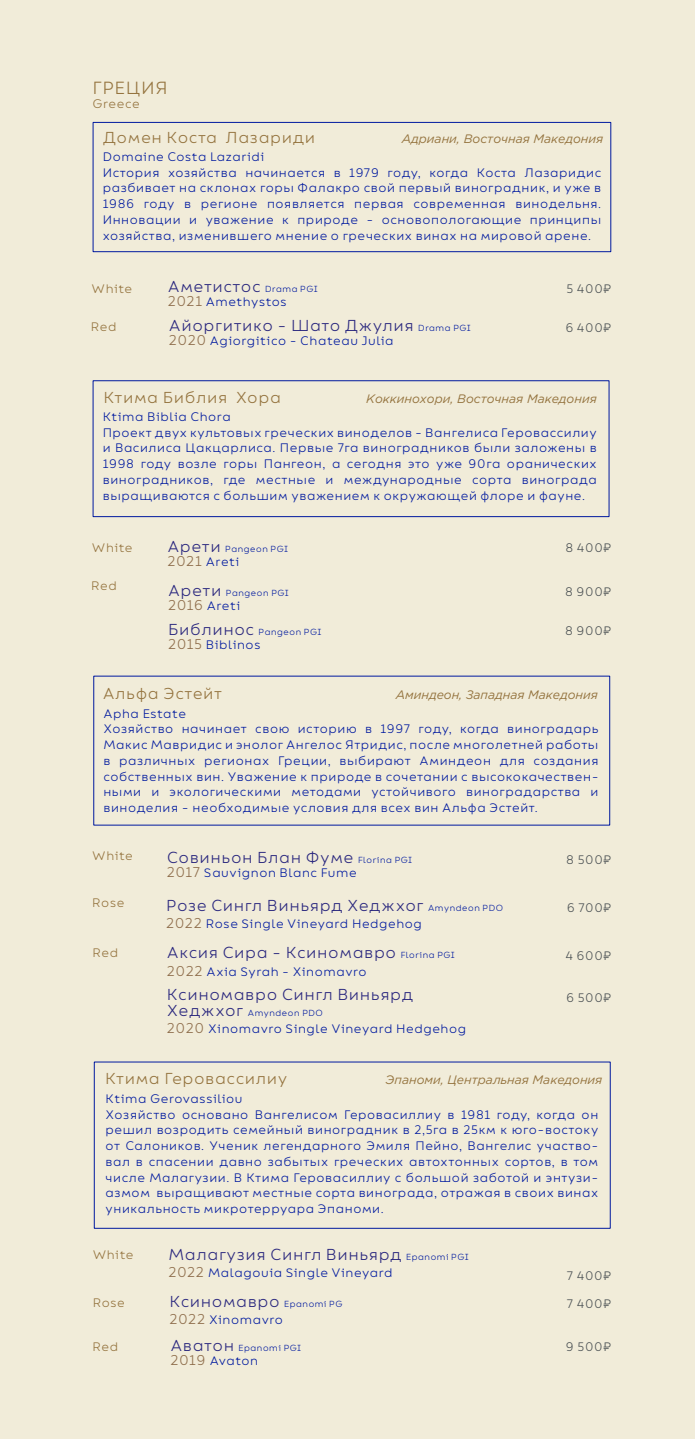
<style>
.page{position:relative;width:695px;height:1439px;background:#fff}
.page>*{position:absolute;margin:0;border:0;box-sizing:border-box;transform-origin:0 0}
.t1{font:17.5px "Bion";letter-spacing:-.005em;color:#95743f}
.t2{font:15.75px "Bion";letter-spacing:-.005em;color:#2a277e}
.t3{font:15.75px "Bion";letter-spacing:-.005em;color:#94733e}
.t4{font:12.25px/15.8px "Bion";letter-spacing:-.005em;color:#00199f}
.t5{font:italic 12.25px "Gotham Pro";color:#94733e}
.t6{font:12.25px "Bion";color:#4a5053}
.t7{font:12.25px "Bion";letter-spacing:-.005em;color:#94733e}
.t8{font:8.75px "Bion";letter-spacing:-.005em;color:#00199f}
.s1{font-size:8.75px;color:#00199f}
.s2{font-size:14px;color:#8e6d4b}
.s3{font-family:"Steppe"}
.s4{font-size:15.75px;color:#2a277e}
</style>
<div class="page">
<div style="left:0;top:0;width:694px;height:1439px;background:#f1ecd9"></div>
<div style="left:93px;top:122px;width:518px;height:130px;border:1px solid #00199f"></div>
<div style="left:93px;top:380px;width:516px;height:137px;border:1px solid #00199f"></div>
<h1 class="t1" style="left:92px;top:78px;width:78px">ГРЕЦИЯ</h1>
<p class="t7" style="left:92px;top:97px;width:49px">Greece</p>
<p class="t3" style="left:102px;top:129px;width:215px">Домен Коста Лазариди</p>
<p class="t5" style="left:402px;top:132px;width:203px">Адриани, Восточная Македония</p>
<p class="t4" style="left:102px;top:149px;width:500px">Domaine Costa Lazaridi<br>История хозяйства начинается в 1979 году, когда Коста Лазаридис разбивает на склонах горы Фалакро свой первый виноградник, и уже в 1986 году в регионе появляется первая современная винодельня.<br>Инновации и уважение к природе - основопологающие принципы хозяйства, изменившего мнение о греческих винах на мировой арене.</p>
<p class="t7" style="left:91px;top:281px;width:43px">White</p>
<p class="t7" style="left:91px;top:320px;width:28px">Red</p>
<p class="t2" style="left:167px;top:278px;width:152px">Аметистос <span class="s1">Drama PGI</span></p>
<p class="t4" style="left:167px;top:294px;width:121px"><span class="s2">2021</span> Amethystos</p>
<p class="t2" style="left:168px;top:317px;width:304px">Айоргитико - Шато Джулия <span class="s1">Drama PGI</span></p>
<p class="t4" style="left:168px;top:333px;width:227px"><span class="s2">2020</span> Agiorgitico - Chateau Julia</p>
<p class="t6" style="left:566px;top:282px;width:47px">5 400<span class="s3">₽</span></p>
<p class="t6" style="left:565px;top:320px;width:48px">6 400<span class="s3">₽</span></p>
<p class="t3" style="left:103px;top:389px;width:180px">Ктима Библия Хора</p>
<p class="t5" style="left:366px;top:392px;width:232px">Коккинохори, Восточная Македония</p>
<p class="t4" style="left:102px;top:409px;width:496px">Ktima Biblia Chora<br>Проект двух культовых греческих виноделов - Вангелиса Геровассилиу и Василиса Цакцарлиса. Первые 7га виноградников были заложены в 1998 году возле горы Пангеон, а сегодня это уже 90га оранических виноградников, где местные и международные сорта винограда выращиваются с большим уважением к окружающей флоре и фауне.</p>
<p class="t7" style="left:92px;top:541px;width:43px">White</p>
<p class="t8" style="left:167px;top:544px;width:123px"><span class="s4">Арети</span> Pangeon PGI</p>
<p class="t4" style="left:167px;top:554px;width:74px"><span class="s2">2021</span> Areti</p>
<p class="t6" style="left:565px;top:541px;width:48px">8 400<span class="s3">₽</span></p>
<p class="t7" style="left:91px;top:579px;width:28px">Red</p>
<p class="t8" style="left:168px;top:588px;width:123px"><span class="s4">Арети</span> Pangeon PGI</p>
<p class="t4" style="left:168px;top:598px;width:74px"><span class="s2">2016</span> Areti</p>
<p class="t8" style="left:168px;top:627px;width:156px"><span class="s4">Библинос</span> Pangeon PGI</p>
<p class="t4" style="left:168px;top:637px;width:94px"><span class="s2">2015</span> Biblinos</p>
<p class="t6" style="left:564px;top:585px;width:48px">8 900<span class="s3">₽</span></p>
<p class="t6" style="left:564px;top:623px;width:48px">8 900<span class="s3">₽</span></p>
<p class="t3" style="left:102px;top:684px;width:122px">Альфа Эстейт</p>
<p class="t5" style="left:396px;top:687px;width:203px">Аминдеон, Западная Македония</p>
<p class="t4" style="left:103px;top:706px;width:497px">Apha Estate<br>Хозяйство начинает свою историю в 1997 году, когда виноградарь Макис Мавридис и энолог Ангелос Ятридис, после многолетней работы в различных регионах Греции, выбирают Аминдеон для создания собственных вин. Уважение к природе в сочетании с высококачествен&shy;ными и экологическими методами устойчивого виноградарства и виноделия - необходимые условия для всех вин Альфа Эстейт.</p>
<p class="t7" style="left:92px;top:849px;width:43px">White</p>
<p class="t2" style="left:166px;top:849px;width:247px">Совиньон Блан Фуме <span class="s1">Florina PGI</span></p>
<p class="t4" style="left:166px;top:865px;width:192px"><span class="s2">2017</span> Sauvignon Blanc Fume</p>
<p class="t6" style="left:565px;top:853px;width:47px">8 500<span class="s3">₽</span></p>
<p class="t7" style="left:92px;top:896px;width:34px">Rose</p>
<p class="t2" style="left:166px;top:896px;width:339px">Розе Сингл Виньярд Хеджхог <span class="s1">Amyndeon PDO</span></p>
<p class="t4" style="left:166px;top:916px;width:258px"><span class="s2">2022</span> Rose Single Vineyard Hedgehog</p>
<p class="t6" style="left:566px;top:901px;width:46px">6 700<span class="s3">₽</span></p>
<p class="t7" style="left:92px;top:946px;width:28px">Red</p>
<p class="t2" style="left:166px;top:944px;width:290px">Аксия Сира - Ксиномавро <span class="s1">Florina PGI</span></p>
<p class="t4" style="left:166px;top:964px;width:202px"><span class="s2">2022</span> Axia Syrah - Xinomavro</p>
<p class="t2" style="left:166px;top:986px;width:248px">Ксиномавро Сингл Виньярд</p>
<p class="t8" style="left:166px;top:1008px;width:158px"><span class="s4">Хеджхог</span> Amyndeon PDO</p>
<p class="t4" style="left:166px;top:1021px;width:301px"><span class="s2">2020</span> Xinomavro Single Vineyard Hedgehog</p>
<p class="t6" style="left:565px;top:949px;width:48px">4 600<span class="s3">₽</span></p>
<p class="t6" style="left:565px;top:991px;width:47px">6 500<span class="s3">₽</span></p>
<p class="t3" style="left:105px;top:1069px;width:184px">Ктима Геровасcилиу</p>
<p class="t5" style="left:385px;top:1072px;width:218px">Эпаноми, Центральная Македония</p>
<p class="t4" style="left:105px;top:1091px;width:495px">Ktima Gerovassiliou<br>Хозяйство основано Вангелисом Геровасиллиу в 1981 году, когда он решил возродить семейный виноградник в 2,5га в 25км к юго-востоку от Салоников. Ученик легендарного Эмиля Пейно, Вангелис участво&shy;вал в спасении давно забытых греческих автохтонных сортов, в том числе Малагузии. В Ктима Геровасиллиу с большой заботой и энтузи&shy;азмом выращивают местные сорта винограда, отражая в своих винах уникальность микротерруара Эпаноми.</p>
<p class="t7" style="left:92px;top:1248px;width:43px">White</p>
<p class="t2" style="left:168px;top:1245px;width:302px">Малагузия Сингл Виньярд <span class="s1">Epanomi PGI</span></p>
<p class="t4" style="left:168px;top:1265px;width:226px"><span class="s2">2022</span> Malagouia Single Vineyard</p>
<p class="t6" style="left:566px;top:1269px;width:46px">7 400<span class="s3">₽</span></p>
<p class="t7" style="left:92px;top:1296px;width:34px">Rose</p>
<p class="t2" style="left:169px;top:1293px;width:175px">Ксиномавро <span class="s1">Epanomi PG</span></p>
<p class="t4" style="left:169px;top:1312px;width:116px"><span class="s2">2022</span> Xinomavro</p>
<p class="t6" style="left:566px;top:1296px;width:46px">7 400<span class="s3">₽</span></p>
<p class="t7" style="left:92px;top:1340px;width:28px">Red</p>
<p class="t8" style="left:170px;top:1343px;width:133px"><span class="s4">Аватон</span> Epanomi PGI</p>
<p class="t4" style="left:170px;top:1353px;width:90px"><span class="s2">2019</span> Avaton</p>
<p class="t6" style="left:565px;top:1340px;width:47px">9 500<span class="s3">₽</span></p>
</div>
